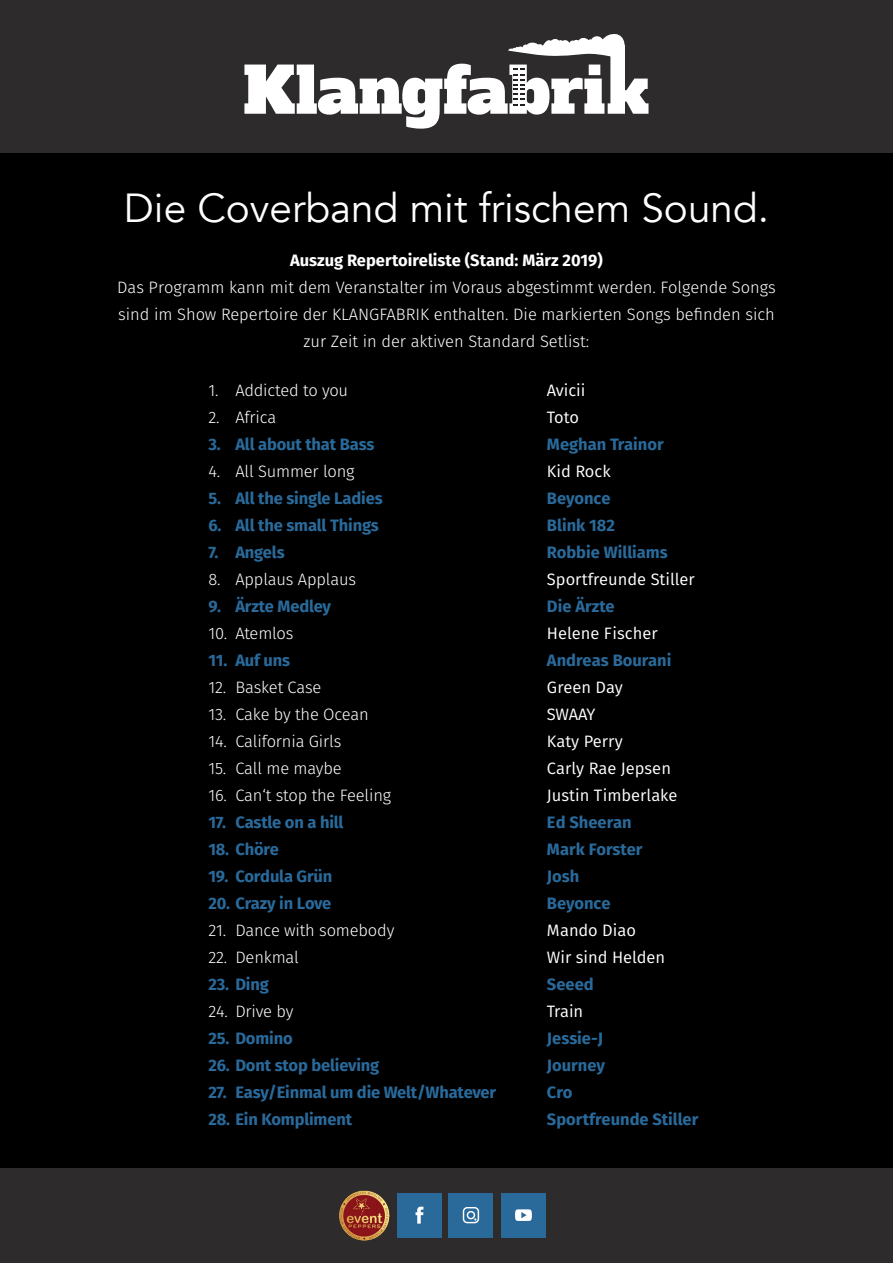
<style>
.page{position:relative;width:893px;height:1263px;background:#fff}
.page>*{position:absolute;margin:0;border:0;box-sizing:border-box;transform-origin:0 0}
.t1{font:40.5px "Avenir";color:#fff}
.t2{font:300 16.5px/27px "Fira Sans";letter-spacing:-.01em;color:#fff;text-align:center}
.t3{font:700 16.5px/27px "Fira Sans";letter-spacing:-.01em;color:#296a9b}
.t4{font:16.5px/27px "Fira Sans";color:#fff}
.s1{font-weight:700}
.s2{font-weight:400;color:#fff}
</style>
<div class="page">
<div style="left:0;top:1167px;width:893px;height:96px;background:#2e2b2c"></div>
<div style="left:0;top:0;width:893px;height:153px;background:#2e2b2c"></div>
<div style="left:0;top:153px;width:893px;height:1014px;background:#000"></div>
<svg style="left:244px;top:34px;width:404px;height:95px"></svg>
<div style="left:397px;top:1193px;width:45px;height:44px;background:#296a9b"></div>
<div style="left:449px;top:1193px;width:44px;height:44px;background:#296a9b"></div>
<div style="left:501px;top:1193px;width:45px;height:44px;background:#296a9b"></div>
<img style="left:339px;top:1190px;width:51px;height:51px">
<svg style="left:416px;top:1207px;width:7px;height:16px"></svg>
<svg style="left:515px;top:1209px;width:17px;height:12px"></svg>
<svg style="left:463px;top:1207px;width:16px;height:16px"></svg>
<p class="t1" style="left:124px;top:184px;width:647px">Die Coverband mit frischem Sound.</p>
<p class="t2" style="left:117px;top:247px;width:660px"><span class="s1">Auszug Repertoireliste (Stand: März 2019)<br></span>Das Programm kann mit dem Veranstalter im Voraus abgestimmt werden. Folgende Songs sind im Show Repertoire der KLANGFABRIK enthalten. Die markierten Songs befinden sich zur Zeit in der aktiven Standard Setlist:</p>
<p class="t2" style="left:208px;top:377px;width:141px">1. Addicted to you</p>
<p class="t2" style="left:208px;top:404px;width:69px">2. Africa</p>
<p class="t3" style="left:208px;top:431px;width:168px">3. All about that Bass</p>
<p class="t2" style="left:208px;top:458px;width:148px">4. All Summer long</p>
<p class="t3" style="left:208px;top:485px;width:176px">5. All the single Ladies</p>
<p class="t3" style="left:208px;top:512px;width:172px">6. All the small Things</p>
<p class="t3" style="left:208px;top:539px;width:78px">7. Angels</p>
<p class="t2" style="left:208px;top:566px;width:149px">8. Applaus Applaus</p>
<p class="t3" style="left:208px;top:593px;width:124px">9. Ärzte Medley</p>
<p class="t2" style="left:208px;top:620px;width:87px">10. Atemlos</p>
<p class="t3" style="left:208px;top:647px;width:83px">11. Auf uns</p>
<p class="t2" style="left:208px;top:674px;width:115px">12. Basket Case</p>
<p class="t2" style="left:208px;top:701px;width:162px">13. Cake by the Ocean</p>
<p class="t2" style="left:208px;top:728px;width:134px">14. California Girls</p>
<p class="t2" style="left:208px;top:755px;width:135px">15. Call me maybe</p>
<p class="t2" style="left:208px;top:782px;width:184px">16. Can‘t stop the Feeling</p>
<p class="t3" style="left:208px;top:809px;width:137px">17. Castle on a hill</p>
<p class="t3" style="left:208px;top:836px;width:72px">18. Chöre</p>
<p class="t3" style="left:208px;top:863px;width:125px">19. Cordula Grün</p>
<p class="t3" style="left:208px;top:890px;width:125px">20. Crazy in Love</p>
<p class="t2" style="left:208px;top:917px;width:188px">21. Dance with somebody</p>
<p class="t2" style="left:208px;top:944px;width:92px">22. Denkmal</p>
<p class="t3" style="left:208px;top:971px;width:62px">23. Ding</p>
<p class="t2" style="left:208px;top:998px;width:87px">24. Drive by</p>
<p class="t3" style="left:208px;top:1025px;width:86px">25. Domino</p>
<p class="t3" style="left:208px;top:1052px;width:173px">26. Dont stop believing</p>
<p class="t3" style="left:208px;top:1079px;width:289px">27. Easy/Einmal um die Welt/Whatever</p>
<p class="t3" style="left:208px;top:1106px;width:145px">28. Ein Kompliment</p>
<p class="t3" style="left:547px;top:377px;width:118px"><span class="s2">Avicii<br>Toto<br></span>Meghan Trainor</p>
<p class="t4" style="left:547px;top:458px;width:65px">Kid Rock</p>
<p class="t3" style="left:547px;top:485px;width:70px">Beyonce<br>Blink 182</p>
<p class="t3" style="left:547px;top:539px;width:122px">Robbie Williams</p>
<p class="t4" style="left:547px;top:566px;width:149px">Sportfreunde Stiller</p>
<p class="t3" style="left:547px;top:593px;width:69px">Die Ärzte</p>
<p class="t4" style="left:547px;top:620px;width:112px">Helene Fischer</p>
<p class="t3" style="left:547px;top:647px;width:126px">Andreas Bourani</p>
<p class="t4" style="left:547px;top:674px;width:77px">Green Day</p>
<p class="t4" style="left:547px;top:701px;width:125px">SWAAY<br>Katy Perry<br>Carly Rae Jepsen</p>
<p class="t4" style="left:547px;top:782px;width:132px">Justin Timberlake</p>
<p class="t3" style="left:547px;top:809px;width:86px">Ed Sheeran</p>
<p class="t3" style="left:547px;top:836px;width:97px">Mark Forster</p>
<p class="t3" style="left:547px;top:863px;width:91px">Josh<br>Beyonce<br><span class="s2">Mando Diao</span></p>
<p class="t4" style="left:547px;top:944px;width:120px">Wir sind Helden</p>
<p class="t3" style="left:547px;top:971px;width:59px">Seeed<br><span class="s2">Train<br></span>Jessie-J<br>Journey</p>
<p class="t3" style="left:547px;top:1079px;width:27px">Cro</p>
<p class="t3" style="left:547px;top:1106px;width:153px">Sportfreunde Stiller</p>
</div>
